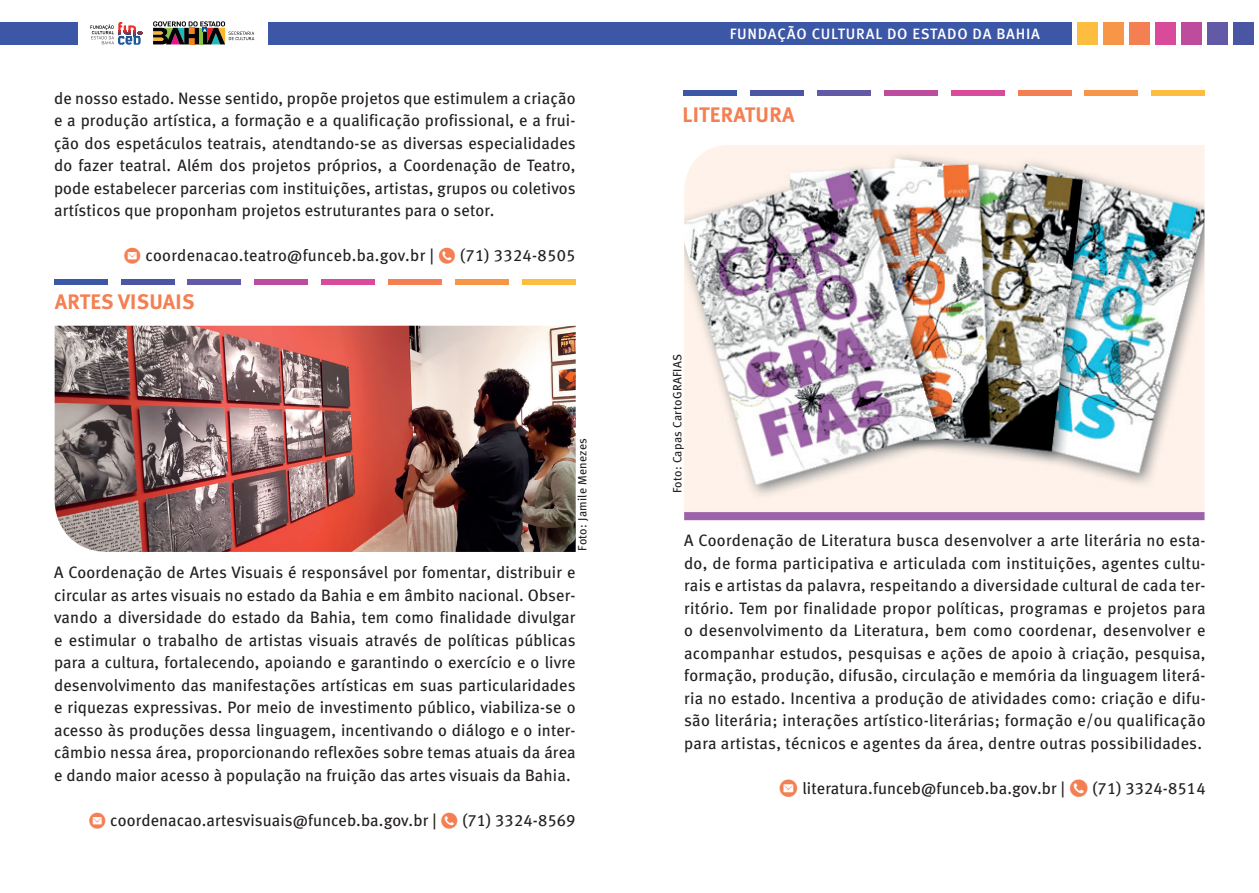
<style>
.page{position:relative;width:1259px;height:893px;background:#fff}
.page>*{position:absolute;margin:0;border:0;box-sizing:border-box;transform-origin:0 0}
.t1{font:700 21px "Meta Pro";letter-spacing:.01em;color:#f47f52}
.t2{font:16.5px/22.5px "Meta Book LF";letter-spacing:.01em;color:#231f20;text-align:justify}
.t3{font:500 15px "Meta Pro";letter-spacing:.05em;color:#fff}
.t4{font:12px "Meta Book LF";letter-spacing:.025em;color:#231f20}
.s1{font-family:"typeecon";color:#f47f52}
.s2{font-family:"typeecon";font-size:18px;color:#f47f52}
</style>
<div class="page">
<div style="left:268px;top:22px;width:803px;height:23px;background:#3c57a6"></div>
<div style="left:0;top:22px;width:78px;height:23px;background:#3c57a6"></div>
<div style="left:1155px;top:22px;width:20px;height:23px;background:#da4a9b"></div>
<div style="left:1233px;top:22px;width:21px;height:23px;background:#4a55a4"></div>
<div style="left:1128px;top:22px;width:21px;height:23px;background:#f47f52"></div>
<div style="left:1207px;top:22px;width:21px;height:23px;background:#625aa7"></div>
<div style="left:1102px;top:22px;width:21px;height:23px;background:#f79647"></div>
<div style="left:1181px;top:22px;width:21px;height:23px;background:#be4c9c"></div>
<div style="left:1076px;top:22px;width:21px;height:23px;background:#fdbd40"></div>
<svg style="left:118px;top:22px;width:18px;height:8px"></svg>
<svg style="left:118px;top:36px;width:23px;height:9px"></svg>
<svg style="left:90px;top:25px;width:24px;height:19px"></svg>
<svg style="left:153px;top:21px;width:101px;height:23px"></svg>
<div style="left:54px;top:279px;width:54px;height:6px;background:#3c57a6"></div>
<div style="left:321px;top:279px;width:54px;height:6px;background:#da4a9b"></div>
<div style="left:121px;top:279px;width:53px;height:6px;background:#4a55a4"></div>
<div style="left:388px;top:279px;width:54px;height:6px;background:#f47f52"></div>
<div style="left:188px;top:279px;width:53px;height:6px;background:#625aa7"></div>
<div style="left:455px;top:279px;width:53px;height:6px;background:#f79647"></div>
<div style="left:254px;top:279px;width:54px;height:6px;background:#be4c9c"></div>
<div style="left:522px;top:279px;width:53px;height:6px;background:#fdbd40"></div>
<img style="left:55px;top:326px;width:521px;height:226px">
<img style="left:684px;top:145px;width:520px;height:375px">
<div style="left:683px;top:90px;width:54px;height:6px;background:#3c57a6"></div>
<div style="left:951px;top:90px;width:53px;height:6px;background:#da4a9b"></div>
<div style="left:750px;top:90px;width:54px;height:6px;background:#4a55a4"></div>
<div style="left:1017px;top:90px;width:54px;height:6px;background:#f47f52"></div>
<div style="left:817px;top:90px;width:53px;height:6px;background:#625aa7"></div>
<div style="left:1084px;top:90px;width:54px;height:6px;background:#f79647"></div>
<div style="left:884px;top:90px;width:53px;height:6px;background:#be4c9c"></div>
<div style="left:1151px;top:90px;width:54px;height:6px;background:#fdbd40"></div>
<p class="t2" style="left:54px;top:87px;width:523px">de nosso estado. Nesse sentido, propõe projetos que estimulem a criação e a produção artística, a formação e a qualificação profissional, e a frui&shy;ção dos espetáculos teatrais, atendtando-se as diversas especialidades do fazer teatral. Além dos projetos próprios, a Coordenação de Teatro, pode estabelecer parcerias com instituições, artistas, grupos ou coletivos artísticos que proponham projetos estruturantes para o setor.</p>
<p class="t2" style="left:123px;top:244px;width:453px"><span class="s1">E</span> coordenacao.teatro@funceb.ba.gov.br | <span class="s1">N</span> (71) 3324-8505</p>
<p class="t1" style="left:55px;top:288px;width:141px">ARTES VISUAIS</p>
<p class="t4" style="left:575px;top:551px;width:114px;rotate:-90deg">Foto: Jamile Menezes</p>
<p class="t2" style="left:54px;top:561px;width:523px">A Coordenação de Artes Visuais é responsável por fomentar, distribuir e circular as artes visuais no estado da Bahia e em âmbito nacional. Obser&shy;vando a diversidade do estado da Bahia, tem como finalidade divulgar e estimular o trabalho de artistas visuais através de políticas públicas para a cultura, fortalecendo, apoiando e garantindo o exercício e o livre desenvolvimento das manifestações artísticas em suas particularidades e riquezas expressivas. Por meio de investimento público, viabiliza-se o acesso às produções dessa linguagem, incentivando o diálogo e o inter&shy;câmbio nessa área, proporcionando reflexões sobre temas atuais da área e dando maior acesso à população na fruição das artes visuais da Bahia.</p>
<p class="t2" style="left:88px;top:808px;width:488px"><span class="s1">E</span> coordenacao.artesvisuais@funceb.ba.gov.br | <span class="s1">N</span> (71) 3324-8569</p>
<p class="t3" style="left:730px;top:25px;width:311px">FUNDAÇÃO CULTURAL DO ESTADO DA BAHIA</p>
<p class="t1" style="left:682px;top:102px;width:113px">LITERATURA</p>
<p class="t4" style="left:670px;top:493px;width:141px;rotate:-90deg">Foto: Capas CartoGRAFIAS</p>
<p class="t2" style="left:684px;top:529px;width:523px">A Coordenação de Literatura busca desenvolver a arte literária no esta&shy;do, de forma participativa e articulada com instituições, agentes cultu&shy;rais e artistas da palavra, respeitando a diversidade cultural de cada ter&shy;ritório. Tem por finalidade propor políticas, programas e projetos para o desenvolvimento da Literatura, bem como coordenar, desenvolver e acompanhar estudos, pesquisas e ações de apoio à criação, pesquisa, formação, produção, difusão, circulação e memória da linguagem literá&shy;ria no estado. Incentiva a produção de atividades como: criação e difu&shy;são literária; interações artístico-literárias; formação e/ou qualificação para artistas, técnicos e agentes da área, dentre outras possibilidades.</p>
<p class="t2" style="left:779px;top:777px;width:428px"><span class="s2">E</span> literatura.funceb@funceb.ba.gov.br | <span class="s2">N</span> (71) 3324-8514</p>
</div>
